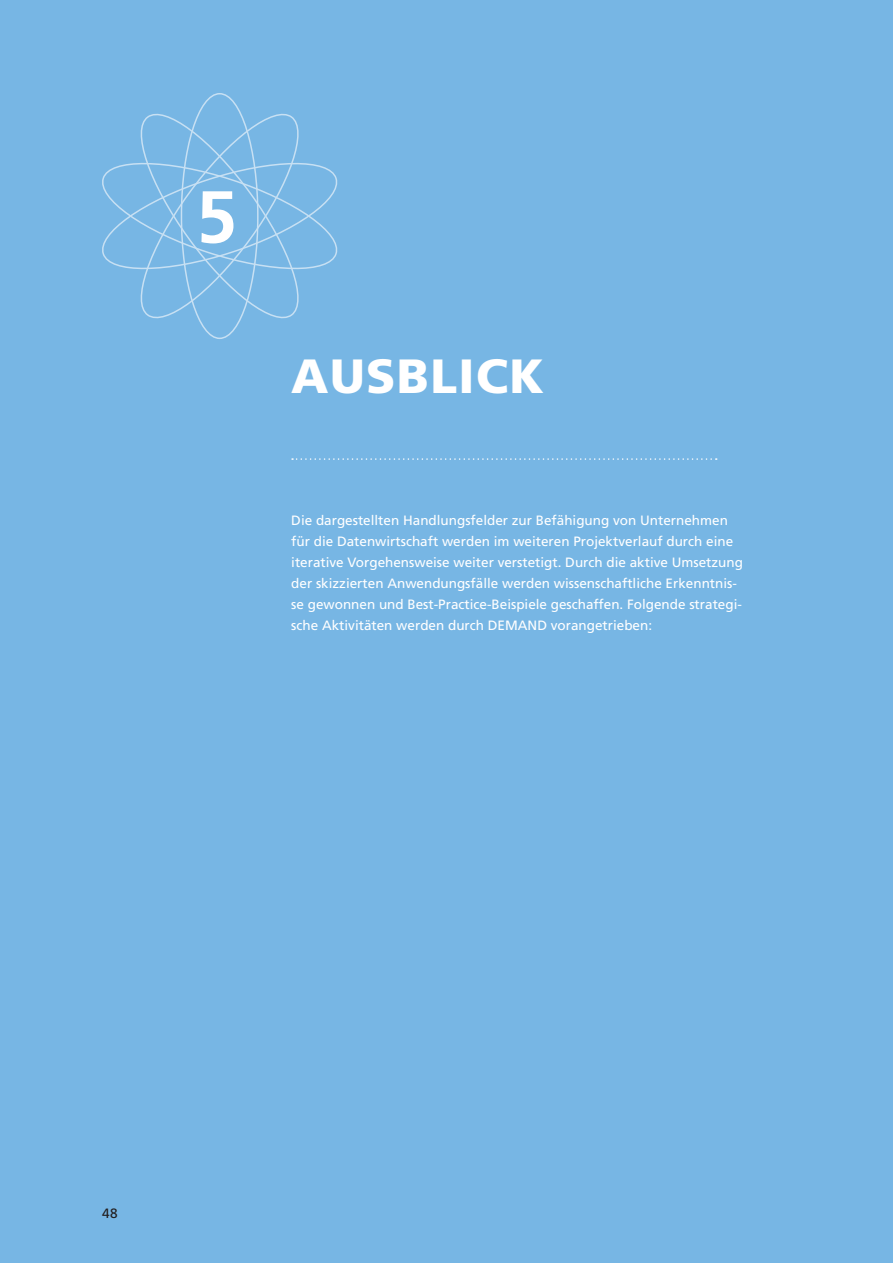
<style>
.page{position:relative;width:893px;height:1263px;background:#77b6e4}
.page>*{position:absolute;margin:0;border:0;box-sizing:border-box;transform-origin:0 0}
.t1{font:700 73.5px "Frutiger LT Com";color:#fff}
.t2{font:900 48px "Frutiger LT Com";letter-spacing:.03em;color:#fff}
.t3{font:13.5px/21px "Frutiger LT Com";color:#fff}
.t4{font:13.5px "Frutiger LT Com";color:#231f20}
</style>
<div class="page">
<svg style="left:102px;top:105px;width:236px;height:222px"></svg>
<svg style="left:292px;top:458px;width:425px;height:2px"></svg>
<h1 class="t1" style="left:196px;top:174px;width:42px">5</h1>
<h2 class="t2" style="left:291px;top:347px;width:254px">AUSBLICK</h2>
<p class="t3" style="left:291px;top:510px;width:453px">Die dargestellten Handlungsfelder zur Befähigung von Unternehmen für die Datenwirtschaft werden im weiteren Projektverlauf durch eine iterative Vorgehensweise weiter verstetigt. Durch die aktive Umsetzung der skizzierten Anwendungsfälle werden wissenschaftliche Erkenntnis&shy;se gewonnen und Best-Practice-Beispiele geschaffen. Folgende strategi&shy;sche Aktivitäten werden durch DEMAND vorangetrieben:</p>
<p class="t4" style="left:102px;top:1205px;width:17px">48</p>
</div>
